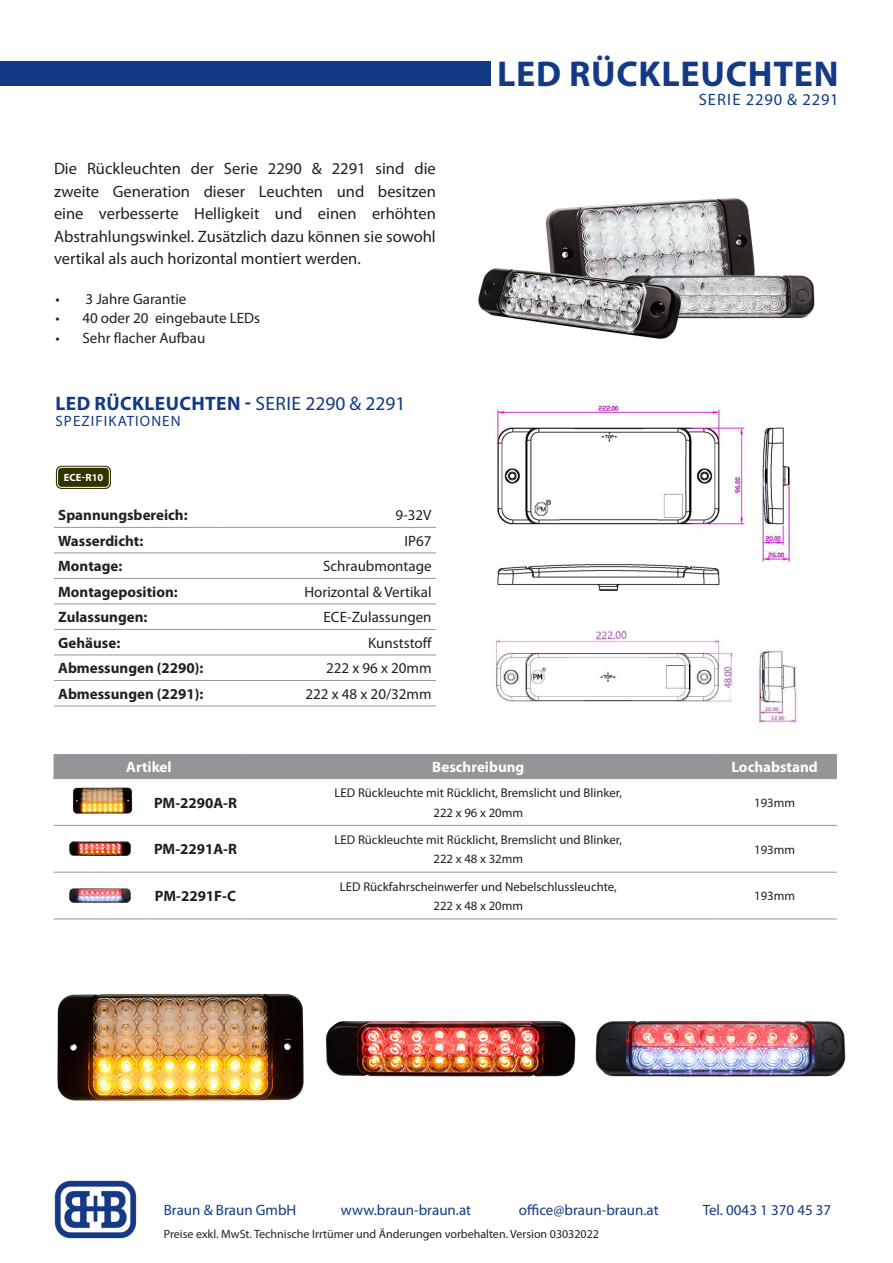
<style>
.page{position:relative;width:893px;height:1263px;background:#fff}
.page>*{position:absolute;margin:0;border:0;box-sizing:border-box;transform-origin:0 0}
.t1{font:700 36px "Myriad Pro";letter-spacing:.02em;color:#143a85}
.t2{font:700 19.5px "Myriad Pro";letter-spacing:.02em;color:#143a85}
.t3{font:16.5px/22.5px "Myriad Pro";color:#231f20;text-align:justify}
.t4{font:16.5px "Myriad Pro";letter-spacing:.05em;color:#143a85}
.t5{font:15px "Myriad Pro";color:#231f20}
.t6{font:700 15px "Myriad Pro";color:#231f20}
.t7{font:15px "Myriad Pro";color:#143a85}
.t8{font:700 15px "Myriad Pro";color:#fff}
.t9{font:15px "Myriad Pro";letter-spacing:.07em;color:#143a85}
.t10{font:12.75px/19.5px "Myriad Pro";color:#231f20;text-align:center}
.t11{font:12px "Myriad Pro";color:#231f20}
.t12{font:700 10.5px "Myriad Pro";letter-spacing:.015em;color:#fff}
.s1{font-weight:400}
</style>
<div class="page">
<img style="left:54px;top:1180px;width:83px;height:58px">
<div style="left:0;top:61px;width:491px;height:24px;background:#143a85"></div>
<hr style="left:54px;top:527px;width:165px;height:1px;background:#939598">
<hr style="left:219px;top:527px;width:217px;height:1px;background:#939598">
<hr style="left:54px;top:552px;width:165px;height:1px;background:#939598">
<hr style="left:219px;top:552px;width:217px;height:1px;background:#939598">
<hr style="left:54px;top:578px;width:165px;height:1px;background:#939598">
<hr style="left:219px;top:578px;width:217px;height:1px;background:#939598">
<hr style="left:54px;top:603px;width:165px;height:1px;background:#939598">
<hr style="left:219px;top:603px;width:217px;height:1px;background:#939598">
<hr style="left:54px;top:629px;width:165px;height:1px;background:#939598">
<hr style="left:219px;top:629px;width:217px;height:1px;background:#939598">
<hr style="left:54px;top:655px;width:165px;height:1px;background:#939598">
<hr style="left:219px;top:655px;width:217px;height:1px;background:#939598">
<hr style="left:54px;top:680px;width:165px;height:1px;background:#939598">
<hr style="left:219px;top:680px;width:217px;height:1px;background:#939598">
<hr style="left:54px;top:706px;width:165px;height:1px;background:#939598">
<hr style="left:219px;top:706px;width:217px;height:1px;background:#939598">
<div style="left:56px;top:466px;width:55px;height:23px;border:1px solid #330;border-radius:5px"></div>
<div style="left:58px;top:467px;width:51px;height:20px;background:#330;border-radius:4px"></div>
<div style="left:57px;top:467px;width:53px;height:21px;border:1px solid #fff;border-radius:4px"></div>
<img style="left:495px;top:401px;width:297px;height:190px">
<img style="left:495px;top:630px;width:239px;height:72px">
<img style="left:755px;top:651px;width:43px;height:73px">
<div style="left:54px;top:755px;width:783px;height:23px;background:#939598"></div>
<hr style="left:54px;top:754px;width:93px;height:1px;background:#939598">
<hr style="left:147px;top:754px;width:97px;height:1px;background:#939598">
<hr style="left:244px;top:754px;width:468px;height:1px;background:#939598">
<hr style="left:712px;top:754px;width:125px;height:1px;background:#939598">
<hr style="left:54px;top:778px;width:93px;height:1px;background:#939598">
<hr style="left:147px;top:778px;width:97px;height:1px;background:#939598">
<hr style="left:244px;top:778px;width:468px;height:1px;background:#939598">
<hr style="left:712px;top:778px;width:125px;height:1px;background:#939598">
<hr style="left:54px;top:825px;width:93px;height:1px;background:#939598">
<hr style="left:147px;top:825px;width:97px;height:1px;background:#939598">
<hr style="left:244px;top:825px;width:468px;height:1px;background:#939598">
<hr style="left:712px;top:825px;width:125px;height:1px;background:#939598">
<hr style="left:54px;top:872px;width:93px;height:1px;background:#939598">
<hr style="left:147px;top:872px;width:97px;height:1px;background:#939598">
<hr style="left:244px;top:872px;width:468px;height:1px;background:#939598">
<hr style="left:712px;top:872px;width:125px;height:1px;background:#939598">
<hr style="left:54px;top:918px;width:93px;height:1px;background:#939598">
<hr style="left:147px;top:918px;width:97px;height:1px;background:#939598">
<hr style="left:244px;top:918px;width:468px;height:1px;background:#939598">
<hr style="left:712px;top:918px;width:125px;height:1px;background:#939598">
<img style="left:69px;top:842px;width:62px;height:14px">
<img style="left:69px;top:889px;width:62px;height:13px">
<img style="left:72px;top:787px;width:61px;height:27px">
<img style="left:478px;top:198px;width:337px;height:141px">
<img style="left:57px;top:993px;width:247px;height:108px">
<img style="left:595px;top:1020px;width:250px;height:57px">
<img style="left:325px;top:1021px;width:250px;height:56px">
<h1 class="t1" style="left:497px;top:50px;width:343px">LED RÜCKLEUCHTEN</h1>
<p class="t3" style="left:54px;top:157px;width:383px">Die Rückleuchten der Serie 2290 &amp; 2291 sind die zweite Generation dieser Leuchten und besitzen eine verbesserte Helligkeit und einen erhöhten Abstrahlungswinkel. Zusätzlich dazu können sie sowohl vertikal als auch horizontal montiert werden.</p>
<p class="t5" style="left:55px;top:290px;width:132px">• 3 Jahre Garantie</p>
<p class="t5" style="left:55px;top:309px;width:206px">• 40 oder 20 eingebaute LEDs</p>
<p class="t5" style="left:55px;top:329px;width:151px">• Sehr flacher Aufbau</p>
<p class="t2" style="left:56px;top:391px;width:351px">LED RÜCKLEUCHTEN - <span class="s1">SERIE 2290 &amp; 2291</span></p>
<p class="t9" style="left:56px;top:412px;width:127px">SPEZIFIKATIONEN</p>
<p class="t12" style="left:64px;top:471px;width:41px">ECE-R10</p>
<p class="t6" style="left:58px;top:505px;width:131px">Spannungsbereich:</p>
<p class="t5" style="left:396px;top:506px;width:38px">9-32V</p>
<p class="t6" style="left:58px;top:531px;width:87px">Wasserdicht:</p>
<p class="t5" style="left:405px;top:531px;width:28px">IP67</p>
<p class="t6" style="left:58px;top:556px;width:66px">Montage:</p>
<p class="t5" style="left:323px;top:557px;width:110px">Schraubmontage</p>
<p class="t6" style="left:58px;top:582px;width:121px">Montageposition:</p>
<p class="t5" style="left:304px;top:582px;width:129px">Horizontal &amp; Vertikal</p>
<p class="t6" style="left:58px;top:607px;width:91px">Zulassungen:</p>
<p class="t5" style="left:324px;top:608px;width:109px">ECE-Zulassungen</p>
<p class="t6" style="left:58px;top:633px;width:64px">Gehäuse:</p>
<p class="t5" style="left:368px;top:633px;width:65px">Kunststoff</p>
<p class="t6" style="left:58px;top:658px;width:147px">Abmessungen (2290):</p>
<p class="t5" style="left:326px;top:659px;width:107px">222 x 96 x 20mm</p>
<p class="t6" style="left:58px;top:684px;width:147px">Abmessungen (2291):</p>
<p class="t5" style="left:306px;top:685px;width:128px">222 x 48 x 20/32mm</p>
<p class="t4" style="left:699px;top:89px;width:142px">SERIE 2290 &amp; 2291</p>
<p class="t8" style="left:126px;top:757px;width:47px">Artikel</p>
<p class="t8" style="left:432px;top:757px;width:94px">Beschreibung</p>
<p class="t8" style="left:731px;top:757px;width:88px">Lochabstand</p>
<p class="t6" style="left:154px;top:793px;width:84px">PM-2290A-R</p>
<p class="t10" style="left:335px;top:783px;width:289px">LED Rückleuchte mit Rücklicht, Bremslicht und Blinker,<br>222 x 96 x 20mm</p>
<p class="t10" style="left:754px;top:792px;width:42px">193mm</p>
<p class="t6" style="left:154px;top:839px;width:84px">PM-2291A-R</p>
<p class="t10" style="left:335px;top:829px;width:289px">LED Rückleuchte mit Rücklicht, Bremslicht und Blinker,<br>222 x 48 x 32mm</p>
<p class="t10" style="left:754px;top:839px;width:42px">193mm</p>
<p class="t6" style="left:155px;top:886px;width:83px">PM-2291F-C</p>
<p class="t10" style="left:340px;top:876px;width:278px">LED Rückfahrscheinwerfer und Nebelschlussleuchte,<br>222 x 48 x 20mm</p>
<p class="t10" style="left:754px;top:886px;width:42px">193mm</p>
<p class="t7" style="left:164px;top:1201px;width:134px">Braun &amp; Braun GmbH</p>
<p class="t7" style="left:341px;top:1201px;width:132px">www.braun-braun.at</p>
<p class="t7" style="left:519px;top:1201px;width:141px">office@braun-braun.at</p>
<p class="t7" style="left:703px;top:1201px;width:130px">Tel. 0043 1 370 45 37</p>
<p class="t11" style="left:164px;top:1226px;width:437px">Preise exkl. MwSt. Technische Irrtümer und Änderungen vorbehalten. Version 03032022</p>
</div>
